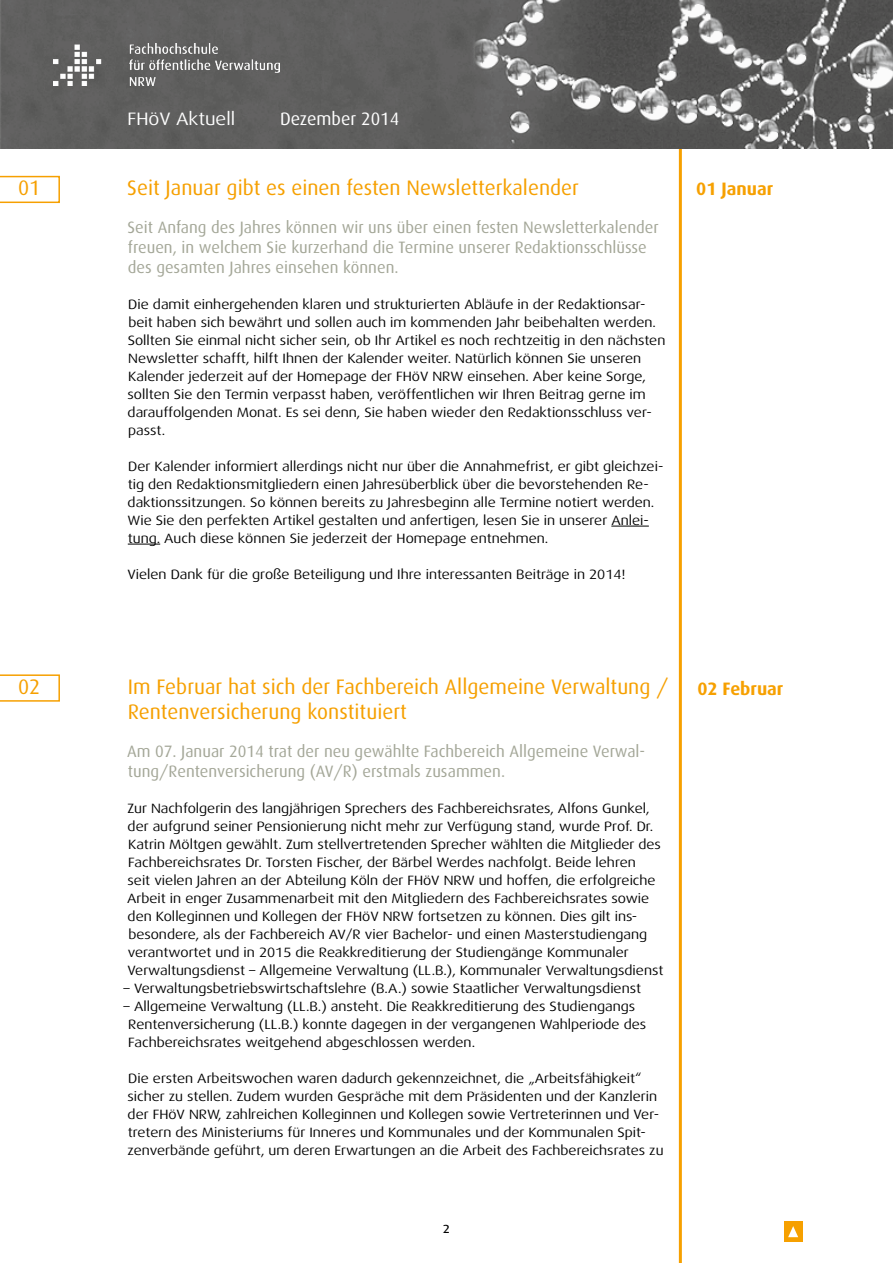
<style>
.page{position:relative;width:893px;height:1263px;background:#fff}
.page>*{position:absolute;margin:0;border:0;box-sizing:border-box;transform-origin:0 0}
.t1{font:21px/25.2px "Dax";color:#f6a000}
.t2{font:700 18px "Dax";color:#f6a000}
.t3{font:18px "Dax";color:#fff}
.t4{font:18px "Dax Wide";color:#fff}
.t5{font:16.5px/19.8px "Dax";color:#a4a798}
.t6{font:15px "Dax Regular Caps";color:#000}
.t7{font:13.5px/18px "Dax Wide";color:#000}
</style>
<div class="page">
<hr style="left:679px;top:148px;width:3px;height:1115px;background:#f6a000">
<img style="left:0;top:0;width:893px;height:148px">
<img style="left:54px;top:43px;width:226px;height:43px">
<div style="left:784px;top:1221px;width:18px;height:21px;background:#f6a000"></div>
<svg style="left:788px;top:1226px;width:10px;height:11px"></svg>
<hr style="left:611px;top:526px;width:38px;height:1px;background:#000">
<hr style="left:128px;top:544px;width:32px;height:1px;background:#000">
<svg style="left:0;top:176px;width:60px;height:27px"></svg>
<svg style="left:0;top:674px;width:60px;height:28px"></svg>
<p class="t1" style="left:18px;top:175px;width:24px">01</p>
<h2 class="t4" style="left:128px;top:109px;width:109px">FHöV Aktuell</h2>
<h2 class="t3" style="left:280px;top:109px;width:120px">Dezember 2014</h2>
<p class="t1" style="left:127px;top:176px;width:453px">Seit Januar gibt es einen festen Newsletterkalender</p>
<p class="t5" style="left:128px;top:218px;width:533px">Seit Anfang des Jahres können wir uns über einen festen Newsletterkalender freuen, in welchem Sie kurzerhand die Termine unserer Redaktionsschlüsse des gesamten Jahres einsehen können.</p>
<p class="t7" style="left:128px;top:295px;width:539px">Die damit einhergehenden klaren und strukturierten Abläufe in der Redaktionsar&shy;beit haben sich bewährt und sollen auch im kommenden Jahr beibehalten werden.<br>Sollten Sie einmal nicht sicher sein, ob Ihr Artikel es noch rechtzeitig in den nächsten Newsletter schafft, hilft Ihnen der Kalender weiter. Natürlich können Sie unseren Kalender jederzeit auf der Homepage der FHöV NRW einsehen. Aber keine Sorge, sollten Sie den Termin verpasst haben, veröffentlichen wir Ihren Beitrag gerne im darauffolgenden Monat. Es sei denn, Sie haben wieder den Redaktionsschluss ver&shy;passt.</p>
<p class="t7" style="left:128px;top:457px;width:537px">Der Kalender informiert allerdings nicht nur über die Annahmefrist, er gibt gleichzei&shy;tig den Redaktionsmitgliedern einen Jahresüberblick über die bevorstehenden Re&shy;daktionssitzungen. So können bereits zu Jahresbeginn alle Termine notiert werden.</p>
<p class="t7" style="left:128px;top:511px;width:523px">Wie Sie den perfekten Artikel gestalten und anfertigen, lesen Sie in unserer Anlei&shy;tung. Auch diese können Sie jederzeit der Homepage entnehmen.</p>
<p class="t7" style="left:128px;top:565px;width:499px">Vielen Dank für die große Beteiligung und Ihre interessanten Beiträge in 2014!</p>
<p class="t2" style="left:696px;top:179px;width:78px">01 Januar</p>
<p class="t1" style="left:128px;top:674px;width:542px">Im Februar hat sich der Fachbereich Allgemeine Verwaltung /<br>Rentenversicherung konstituiert</p>
<p class="t5" style="left:127px;top:741px;width:520px">Am 07. Januar 2014 trat der neu gewählte Fachbereich Allgemeine Verwal&shy;tung/Rentenversicherung (AV/R) erstmals zusammen.</p>
<p class="t7" style="left:127px;top:799px;width:538px">Zur Nachfolgerin des langjährigen Sprechers des Fachbereichsrates, Alfons Gunkel, der aufgrund seiner Pensionierung nicht mehr zur Verfügung stand, wurde Prof. Dr.<br>Katrin Möltgen gewählt. Zum stellvertretenden Sprecher wählten die Mitglieder des Fachbereichsrates Dr. Torsten Fischer, der Bärbel Werdes nachfolgt. Beide lehren<br>seit vielen Jahren an der Abteilung Köln der FHöV NRW und hoffen, die erfolgreiche Arbeit in enger Zusammenarbeit mit den Mitgliedern des Fachbereichsrates sowie den Kolleginnen und Kollegen der FHöV NRW fortsetzen zu können. Dies gilt ins&shy;besondere, als der Fachbereich AV/R vier Bachelor- und einen Masterstudiengang verantwortet und in 2015 die Reakkreditierung der Studiengänge Kommunaler Verwaltungsdienst – Allgemeine Verwaltung (LL.B.), Kommunaler Verwaltungsdienst</p>
<p class="t7" style="left:124px;top:979px;width:519px">– Verwaltungsbetriebswirtschaftslehre (B.A.) sowie Staatlicher Verwaltungsdienst</p>
<p class="t7" style="left:128px;top:997px;width:519px;text-indent:-5px">– Allgemeine Verwaltung (LL.B.) ansteht. Die Reakkreditierung des Studiengangs<br>Rentenversicherung (LL.B.) konnte dagegen in der vergangenen Wahlperiode des<br>Fachbereichsrates weitgehend abgeschlossen werden.</p>
<p class="t7" style="left:127px;top:1069px;width:538px">Die ersten Arbeitswochen waren dadurch gekennzeichnet, die „Arbeitsfähigkeit“ sicher zu stellen. Zudem wurden Gespräche mit dem Präsidenten und der Kanzlerin der FHöV NRW, zahlreichen Kolleginnen und Kollegen sowie Vertreterinnen und Ver&shy;tretern des Ministeriums für Inneres und Kommunales und der Kommunalen Spit&shy;zenverbände geführt, um deren Erwartungen an die Arbeit des Fachbereichsrates zu</p>
<p class="t1" style="left:18px;top:674px;width:24px">02</p>
<p class="t2" style="left:697px;top:678px;width:88px">02 Februar</p>
<p class="t6" style="left:443px;top:1219px;width:9px">2</p>
</div>
